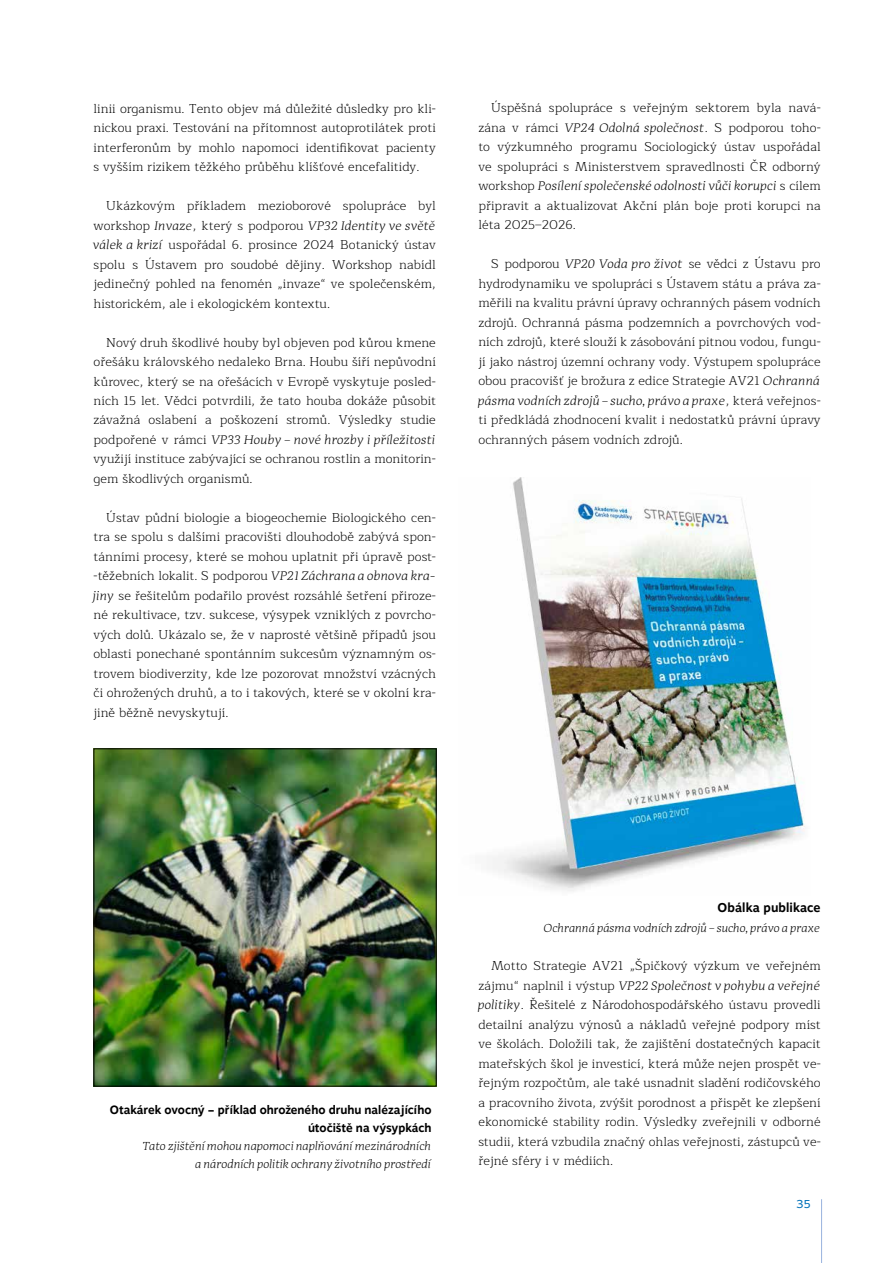
<style>
.page{position:relative;width:893px;height:1263px;background:#fff}
.page>*{position:absolute;margin:0;border:0;box-sizing:border-box;transform-origin:0 0}
.t1{font:300 12.75px/19.5px "Maitree";letter-spacing:.01em;color:#000;text-align:justify}
.t2{font:italic 300 12.75px "Adagio Serif";letter-spacing:.01em;color:#000}
.t3{font:700 12.75px "Motiva Sans";letter-spacing:.01em;color:#000}
.t4{font:italic 300 12px/18px "Adagio Serif";color:#000;text-align:right}
.t5{font:700 12px/18px "Motiva Sans";color:#000;text-align:right}
.t6{font:11.4px "Motiva Sans";color:#0071b9}
.s1{font-family:"Maitree";font-style:normal}
.s2{font-family:"Adagio Serif";font-style:italic}
</style>
<div class="page">
<hr style="left:821px;top:1199px;width:1px;height:64px;background:#98b3de">
<img style="left:96px;top:750px;width:339px;height:334px">
<div style="left:94px;top:748px;width:343px;height:338px;border:1px solid #000"></div>
<img style="left:492px;top:477px;width:313px;height:414px">
<p class="t1" style="left:94px;top:99px;width:344px">linii organismu. Tento objev má důležité důsledky pro kli&shy;nickou praxi. Testování na přítomnost autoprotilátek proti interferonům by mohlo napomoci identifikovat pacienty s vyšším rizikem těžkého průběhu klíšťové encefalitidy.</p>
<p class="t1" style="left:106px;top:196px;width:331px">Ukázkovým příkladem mezioborové spolupráce byl</p>
<p class="t2" style="left:94px;top:217px;width:344px"><span class="s1">workshop</span> Invaze<span class="s1">, který s podporou</span> VP32 Identity ve světě</p>
<p class="t1" style="left:94px;top:235px;width:344px"><span class="s2">válek a krizí</span> uspořádal 6. prosince 2024 Botanický ústav spolu s Ústavem pro soudobé dějiny. Workshop nabídl jedinečný pohled na fenomén „invaze“ ve společenském, historickém, ale i ekologickém kontextu.</p>
<p class="t1" style="left:94px;top:333px;width:344px;text-indent:13px">Nový druh škodlivé houby byl objeven pod kůrou kmene ořešáku královského nedaleko Brna. Houbu šíří nepůvodní kůrovec, který se na ořešácích v Evropě vyskytuje posled&shy;ních 15 let. Vědci potvrdili, že tato houba dokáže působit závažná oslabení a poškození stromů. Výsledky studie</p>
<p class="t2" style="left:94px;top:432px;width:344px"><span class="s1">podpořené v rámci</span> VP33 Houby – nové hrozby i příležitosti</p>
<p class="t1" style="left:94px;top:450px;width:344px">využijí instituce zabývající se ochranou rostlin a monitorin&shy;gem škodlivých organismů.</p>
<p class="t1" style="left:94px;top:508px;width:344px;text-indent:13px">Ústav půdní biologie a biogeochemie Biologického cen&shy;tra se spolu s dalšími pracovišti dlouhodobě zabývá spon&shy;tánními procesy, které se mohou uplatnit při úpravě post--těžebních lokalit. S podporou <span class="s2">VP21 Záchrana a obnova kra&shy;jiny</span> se řešitelům podařilo provést rozsáhlé šetření přiroze&shy;né rekultivace, tzv. sukcese, výsypek vzniklých z povrcho&shy;vých dolů. Ukázalo se, že v naprosté většině případů jsou oblasti ponechané spontánním sukcesům významným os&shy;trovem biodiverzity, kde lze pozorovat množství vzácných či ohrožených druhů, a to i takových, které se v okolní kra&shy;jině běžně nevyskytují.</p>
<p class="t1" style="left:478px;top:99px;width:344px;text-indent:13px">Úspěšná spolupráce s veřejným sektorem byla navá&shy;zána v rámci <span class="s2">VP24 Odolná společnost</span>. S podporou toho&shy;to výzkumného programu Sociologický ústav uspořádal ve spolupráci s Ministerstvem spravedlnosti ČR odborný</p>
<p class="t2" style="left:478px;top:178px;width:344px"><span class="s1">workshop</span> Posílení společenské odolnosti vůči korupci <span class="s1">s cílem</span></p>
<p class="t1" style="left:478px;top:196px;width:344px">připravit a aktualizovat Akční plán boje proti korupci na léta 2025–2026.</p>
<p class="t1" style="left:478px;top:255px;width:344px;text-indent:13px">S podporou <span class="s2">VP20 Voda pro život</span> se vědci z Ústavu pro hydrodynamiku ve spolupráci s Ústavem státu a práva za&shy;měřili na kvalitu právní úpravy ochranných pásem vodních zdrojů. Ochranná pásma podzemních a povrchových vod&shy;ních zdrojů, které slouží k zásobování pitnou vodou, fungu&shy;jí jako nástroj územní ochrany vody. Výstupem spolupráce obou pracovišť je brožura z edice Strategie AV21 <span class="s2">Ochranná</span></p>
<p class="t2" style="left:478px;top:393px;width:344px">pásma vodních zdrojů – sucho, právo a praxe<span class="s1">, která veřejnos-</span></p>
<p class="t1" style="left:478px;top:411px;width:344px">ti předkládá zhodnocení kvalit i nedostatků právní úpravy ochranných pásem vodních zdrojů.</p>
<p class="t5" style="left:110px;top:1100px;width:323px">Otakárek ovocný – příklad ohroženého druhu nalézajícího útočiště na výsypkách</p>
<p class="t4" style="left:143px;top:1137px;width:290px">Tato zjištění mohou napomoci naplňování mezinárodních a národních politik ochrany životního prostředí</p>
<p class="t3" style="left:718px;top:898px;width:105px">Obálka publikace</p>
<p class="t4" style="left:544px;top:919px;width:278px">Ochranná pásma vodních zdrojů – sucho, právo a praxe</p>
<p class="t1" style="left:491px;top:957px;width:331px">Motto Strategie AV21 „Špičkový výzkum ve veřejném</p>
<p class="t2" style="left:478px;top:978px;width:344px"><span class="s1">zájmu“ naplnil i výstup</span> VP22 Společnost v pohybu a veřejné</p>
<p class="t1" style="left:478px;top:996px;width:344px"><span class="s2">politiky</span>. Řešitelé z Národohospodářského ústavu provedli detailní analýzu výnosů a nákladů veřejné podpory míst ve školách. Doložili tak, že zajištění dostatečných kapacit mateřských škol je investicí, která může nejen prospět ve&shy;řejným rozpočtům, ale také usnadnit sladění rodičovského a pracovního života, zvýšit porodnost a přispět ke zlepšení ekonomické stability rodin. Výsledky zveřejnili v odborné studii, která vzbudila značný ohlas veřejnosti, zástupců ve&shy;řejné sféry i v médiích.</p>
<p class="t6" style="left:796px;top:1195px;width:16px">35</p>
</div>
